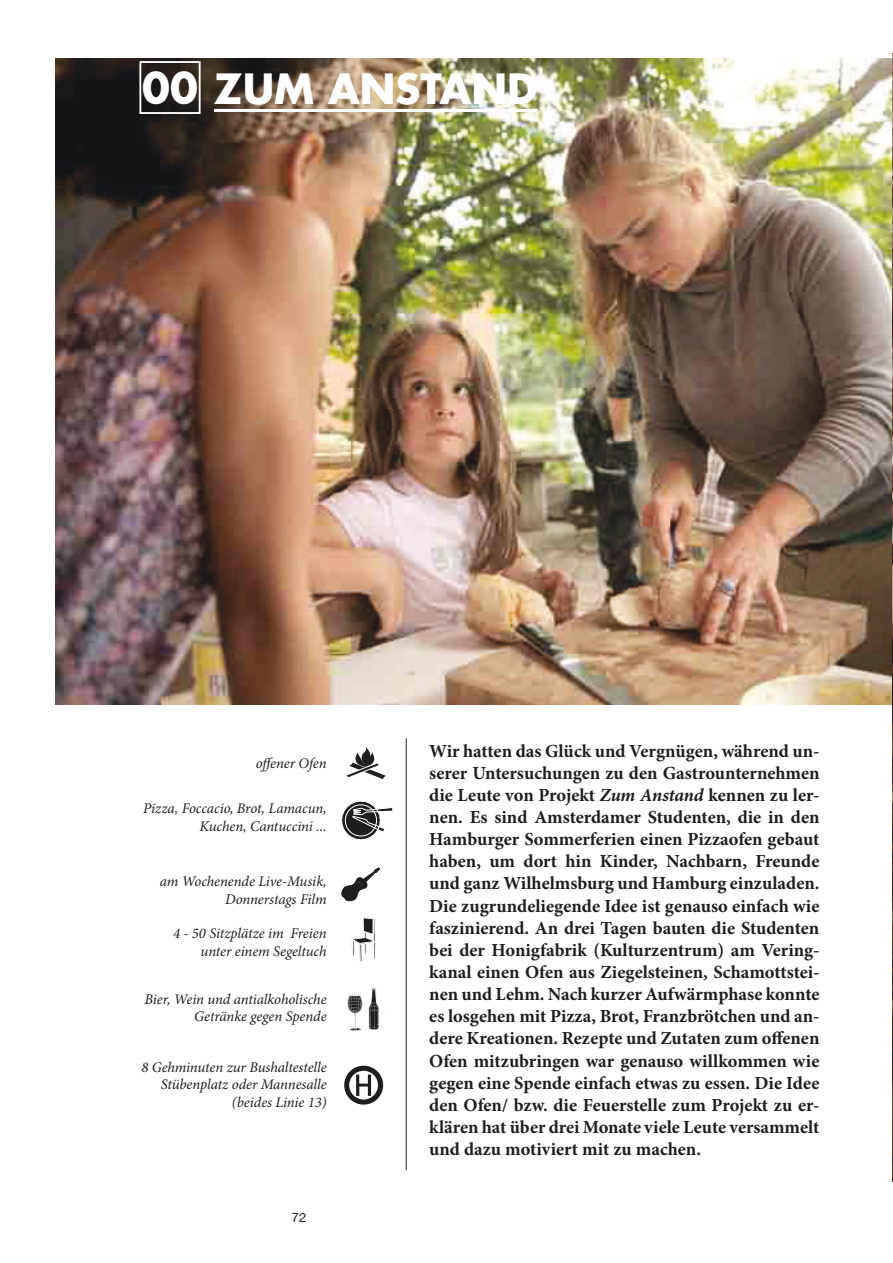
<style>
.page{position:relative;width:893px;height:1263px;background:#fff}
.page>*{position:absolute;margin:0;border:0;box-sizing:border-box;transform-origin:0 0}
.t1{font:700 40.65px "Futura";color:#fff}
.t2{font:700 18.45px/22.2px "Minion Pro";color:#1d1e1f;text-align:justify}
.t3{font:italic 14.7px/17.7px "Minion Pro";letter-spacing:-.005em;color:#1d1e1f;text-align:right}
.t4{font:12.9px "Helvetica Neue";color:#1d1e1f}
.s1{font-style:italic}
</style>
<div class="page">
<img style="left:56px;top:59px;width:836px;height:646px">
<hr style="left:214px;top:109px;width:324px;height:3px;background:#fff">
<img style="left:892px;top:53px;width:1px;height:1129px">
<hr style="left:406px;top:738px;width:1px;height:432px;background:#1d1e1f">
<div style="left:139px;top:61px;width:62px;height:53px;border:2px solid #fff"></div>
<svg style="left:341px;top:801px;width:52px;height:39px"></svg>
<svg style="left:351px;top:918px;width:25px;height:44px"></svg>
<svg style="left:347px;top:988px;width:32px;height:43px"></svg>
<svg style="left:346px;top:746px;width:39px;height:33px"></svg>
<div style="left:344px;top:1066px;width:39px;height:39px;border:13px solid #1d1e1f;border-radius:50%"></div>
<svg style="left:349px;top:1071px;width:29px;height:29px"></svg>
<svg style="left:356px;top:1075px;width:15px;height:21px"></svg>
<svg style="left:341px;top:867px;width:40px;height:35px"></svg>
<h1 class="t1" style="left:142px;top:71px;width:397px">00 ZUM ANSTAND</h1>
<p class="t3" style="left:256px;top:756px;width:72px">offener Ofen</p>
<p class="t3" style="left:143px;top:801px;width:185px">Pizza, Foccacio, Brot, Lamacun,<br>Kuchen, Cantuccini ...</p>
<p class="t3" style="left:160px;top:874px;width:168px">am Wochenende Live-Musik,<br>Donnerstags Film</p>
<p class="t3" style="left:173px;top:926px;width:155px">4 - 50 Sitzplätze im Freien unter einem Segeltuch</p>
<p class="t3" style="left:144px;top:991px;width:184px">Bier, Wein und antialkoholische<br>Getränke gegen Spende</p>
<p class="t3" style="left:141px;top:1059px;width:187px">8 Gehminuten zur Bushaltestelle<br>Stübenplatz oder Mannesalle (beides Linie 13)</p>
<p class="t4" style="left:292px;top:1209px;width:16px">72</p>
<p class="t2" style="left:429px;top:741px;width:392px">Wir hatten das Glück und Vergnügen, während un&shy;serer Untersuchungen zu den Gastrounternehmen die Leute von Projekt <span class="s1">Zum Anstand</span> kennen zu ler&shy;nen. Es sind Amsterdamer Studenten, die in den Hamburger Sommerferien einen Pizzaofen gebaut haben, um dort hin Kinder, Nachbarn, Freunde und ganz Wilhelmsburg und Hamburg einzuladen.<br>Die zugrundeliegende Idee ist genauso einfach wie faszinierend. An drei Tagen bauten die Studenten bei der Honigfabrik (Kulturzentrum) am Vering&shy;kanal einen Ofen aus Ziegelsteinen, Schamottstei&shy;nen und Lehm. Nach kurzer Aufwärmphase konnte es losgehen mit Pizza, Brot, Franzbrötchen und an&shy;dere Kreationen. Rezepte und Zutaten zum offenen Ofen mitzubringen war genauso willkommen wie gegen eine Spende einfach etwas zu essen. Die Idee den Ofen/ bzw. die Feuerstelle zum Projekt zu er&shy;klären hat über drei Monate viele Leute versammelt und dazu motiviert mit zu machen.</p>
</div>
